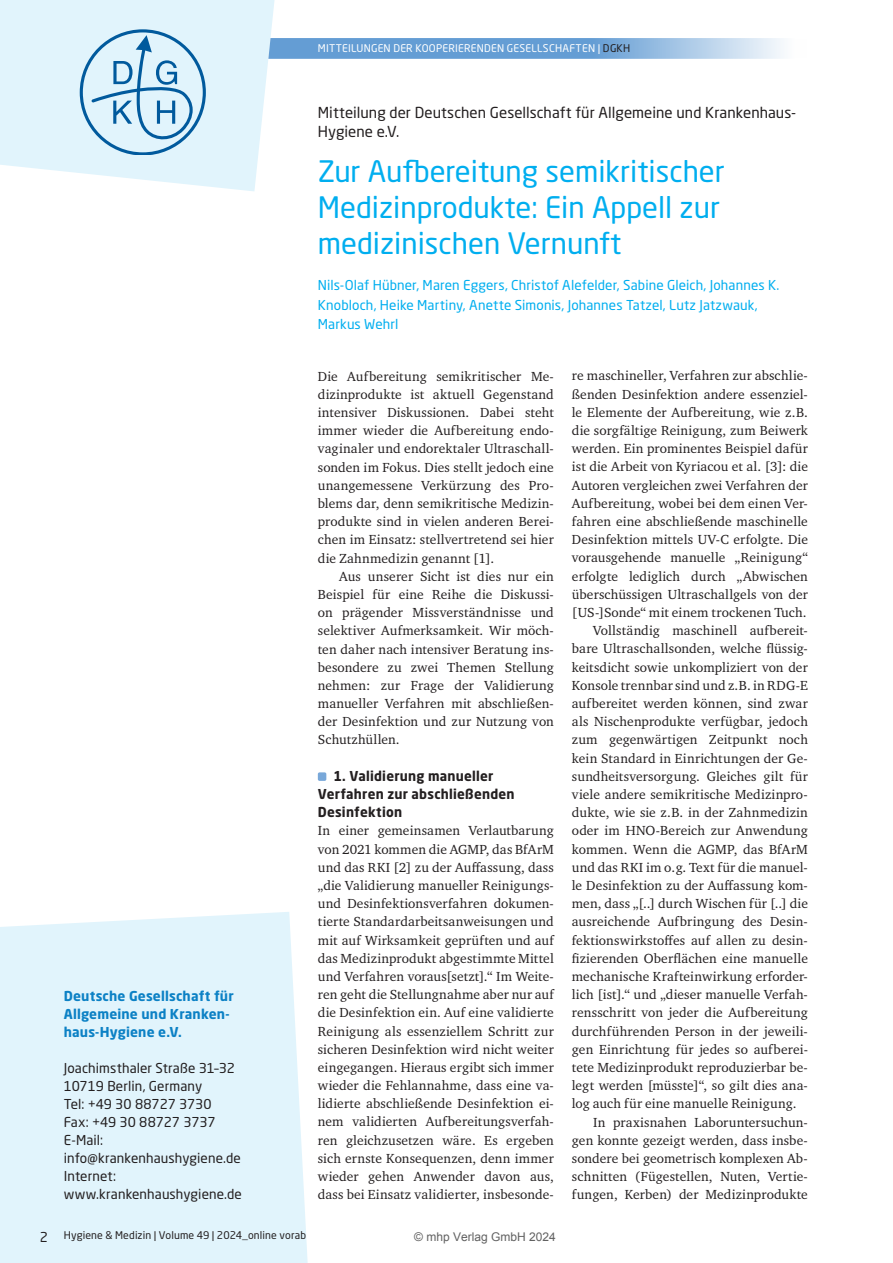
<style>
.page{position:relative;width:893px;height:1263px;background:#fff}
.page>*{position:absolute;margin:0;border:0;box-sizing:border-box;transform-origin:0 0}
.t1{font:29.25px/36px "Neo Sans Pro";color:#00aeef}
.t2{font:15px/19.5px "Neo Sans Pro";letter-spacing:.005em;color:#231f20}
.t3{font:13.5px/18.1px "Charter ITC Pro";letter-spacing:.01em;color:#231f20;text-align:justify}
.t4{font:13.5px/18px "Neo Sans Pro";letter-spacing:.005em;color:#231f20}
.t5{font:13.5px/19.5px "Neo Sans Pro";letter-spacing:.01em;color:#00aeef}
.t6{font:700 13.5px/18px "Neo Sans Pro";letter-spacing:.01em;color:#0c81c5}
.t7{font:700 13.5px/18.1px "Neo Sans Pro";letter-spacing:.02em;color:#231f20}
.t8{font:12px "Arial";color:#616161}
.t9{font:10.5px "Neo Sans Pro";letter-spacing:.02em;color:#fff}
.t10{font:10.5px "Neo Sans Pro";letter-spacing:.01em;color:#231f20}
.s1{color:#231f20}
.s2{font-size:13.5px}
</style>
<div class="page">
<svg style="left:300px;top:38px;width:483px;height:21px;background:#81afdc"></svg>
<svg style="left:0;top:0;width:300px;height:191px;fill:#e1f4fc"></svg>
<svg style="left:80px;top:29px;width:126px;height:125px;background:#b8d7ea"></svg>
<div style="left:0;top:912px;width:308px;height:351px;background:#e1f4fc"></div>
<div style="left:318px;top:772px;width:8px;height:9px;background:#79a8d9;border-radius:2px"></div>
<p class="t9" style="left:318px;top:42px;width:314px">MITTEILUNGEN DER KOOPERIERENDEN GESELLSCHAFTEN | <span class="s1">DGKH</span></p>
<p class="t6" style="left:64px;top:986px;width:171px">Deutsche Gesellschaft für<br>Allgemeine und Kranken&shy;haus-Hygiene e.V.</p>
<p class="t4" style="left:64px;top:1059px;width:180px">Joachimsthaler Straße 31–32<br>10719 Berlin, Germany<br>Tel: +49 30 88727 3730<br>Fax: +49 30 88727 3737<br>E-Mail: info@krankenhaushygiene.de<br>Internet: www.krankenhaushygiene.de</p>
<p class="t2" style="left:318px;top:102px;width:480px">Mitteilung der Deutschen Gesellschaft für Allgemeine und Krankenhaus-<br>Hygiene e.V.</p>
<h1 class="t1" style="left:318px;top:153px;width:409px">Zur Aufbereitung semikritischer<br>Medizinprodukte: Ein Appell zur medizinischen Vernunft</h1>
<p class="t5" style="left:318px;top:275px;width:463px">Nils-Olaf Hübner, Maren Eggers, Christof Alefelder, Sabine Gleich, Johannes K.<br>Knobloch, Heike Martiny, Anette Simonis, Johannes Tatzel, Lutz Jatzwauk,<br>Markus Wehrl</p>
<p class="t3" style="left:318px;top:367px;width:238px">Die Aufbereitung semikritischer Me&shy;dizinprodukte ist aktuell Gegenstand intensiver Diskussionen. Dabei steht immer wieder die Aufbereitung endo&shy;vaginaler und endorektaler Ultraschall&shy;sonden im Fokus. Dies stellt jedoch eine unangemessene Verkürzung des Pro&shy;blems dar, denn semikritische Medizin&shy;produkte sind in vielen anderen Berei&shy;chen im Einsatz: stellvertretend sei hier die Zahnmedizin genannt [1].</p>
<p class="t3" style="left:318px;top:567px;width:238px;text-indent:21px">Aus unserer Sicht ist dies nur ein Beispiel für eine Reihe die Diskussi&shy;on prägender Missverständnisse und selektiver Aufmerksamkeit. Wir möch&shy;ten daher nach intensiver Beratung ins&shy;besondere zu zwei Themen Stellung nehmen: zur Frage der Validierung manueller Verfahren mit abschließen&shy;der Desinfektion und zur Nutzung von Schutzhüllen.</p>
<p class="t7" style="left:318px;top:766px;width:198px;text-indent:16px">1. Validierung manueller<br>Verfahren zur abschließenden<br>Desinfektion</p>
<p class="t3" style="left:318px;top:821px;width:238px">In einer gemeinsamen Verlautbarung von 2021 kommen die AGMP, das BfArM und das RKI [2] zu der Auffassung, dass „die Validierung manueller Reinigungs&shy;und Desinfektionsverfahren dokumen&shy;tierte Standardarbeitsanweisungen und mit auf Wirksamkeit geprüften und auf das Medizinprodukt abgestimmte Mittel und Verfahren voraus[setzt].“ Im Weite&shy;ren geht die Stellungnahme aber nur auf die Desinfektion ein. Auf eine validierte Reinigung als essenziellem Schritt zur sicheren Desinfektion wird nicht weiter eingegangen. Hieraus ergibt sich immer wieder die Fehlannahme, dass eine va&shy;lidierte abschließende Desinfektion ei&shy;nem validierten Aufbereitungsverfah&shy;ren gleichzusetzen wäre. Es ergeben sich ernste Konsequenzen, denn immer wieder gehen Anwender davon aus, dass bei Einsatz validierter, insbesonde-</p>
<p class="t3" style="left:572px;top:366px;width:238px">re maschineller, Verfahren zur abschlie-</p>
<p class="t3" style="left:572px;top:385px;width:238px">ßenden Desinfektion andere essenziel-</p>
<p class="t3" style="left:572px;top:403px;width:238px">le Elemente der Aufbereitung, wie z.B.</p>
<p class="t3" style="left:572px;top:421px;width:238px">die sorgfältige Reinigung, zum Beiwerk</p>
<p class="t3" style="left:572px;top:439px;width:238px">werden. Ein prominentes Beispiel dafür</p>
<p class="t3" style="left:572px;top:457px;width:238px">ist die Arbeit von Kyriacou et al. [3]: die</p>
<p class="t3" style="left:572px;top:476px;width:238px">Autoren vergleichen zwei Verfahren der</p>
<p class="t3" style="left:572px;top:494px;width:238px">Aufbereitung, wobei bei dem einen Ver-</p>
<p class="t3" style="left:572px;top:512px;width:238px">fahren eine abschließende maschinelle</p>
<p class="t3" style="left:572px;top:530px;width:238px">Desinfektion mittels UV-C erfolgte. Die</p>
<p class="t3" style="left:572px;top:548px;width:238px">vorausgehende manuelle „Reinigung“</p>
<p class="t3" style="left:572px;top:567px;width:238px">erfolgte lediglich durch „Abwischen</p>
<p class="t3" style="left:572px;top:585px;width:238px">überschüssigen Ultraschallgels von der</p>
<p class="t3" style="left:572px;top:603px;width:236px">[US-]Sonde“ mit einem trockenen Tuch.</p>
<p class="t3" style="left:593px;top:621px;width:216px">Vollständig maschinell aufbereit-</p>
<p class="t3" style="left:572px;top:639px;width:238px">bare Ultraschallsonden, welche flüssig-</p>
<p class="t3" style="left:572px;top:658px;width:238px">keitsdicht sowie unkompliziert von der</p>
<p class="t3" style="left:572px;top:676px;width:238px">Konsole trennbar sind und z.B. in RDG-E</p>
<p class="t3" style="left:572px;top:694px;width:238px">aufbereitet werden können, sind zwar</p>
<p class="t3" style="left:572px;top:712px;width:238px">als Nischenprodukte verfügbar, jedoch</p>
<p class="t3" style="left:572px;top:730px;width:238px">zum gegenwärtigen Zeitpunkt noch</p>
<p class="t3" style="left:572px;top:749px;width:238px">kein Standard in Einrichtungen der Ge-</p>
<p class="t3" style="left:572px;top:767px;width:238px">sundheitsversorgung. Gleiches gilt für</p>
<p class="t3" style="left:572px;top:785px;width:238px">viele andere semikritische Medizinpro-</p>
<p class="t3" style="left:572px;top:803px;width:238px">dukte, wie sie z.B. in der Zahnmedizin</p>
<p class="t3" style="left:572px;top:821px;width:238px">oder im HNO-Bereich zur Anwendung</p>
<p class="t3" style="left:572px;top:840px;width:238px">kommen. Wenn die AGMP, das BfArM</p>
<p class="t3" style="left:572px;top:858px;width:238px">und das RKI im o.g. Text für die manuel-</p>
<p class="t3" style="left:572px;top:876px;width:238px">le Desinfektion zu der Auffassung kom-</p>
<p class="t3" style="left:572px;top:894px;width:238px">men, dass „[..] durch Wischen für [..] die</p>
<p class="t3" style="left:572px;top:912px;width:238px">ausreichende Aufbringung des Desin-</p>
<p class="t3" style="left:572px;top:930px;width:238px">fektionswirkstoffes auf allen zu desin-</p>
<p class="t3" style="left:572px;top:949px;width:238px">fizierenden Oberflächen eine manuelle</p>
<p class="t3" style="left:572px;top:967px;width:238px">mechanische Krafteinwirkung erforder-</p>
<p class="t3" style="left:572px;top:985px;width:238px">lich [ist].“ und „dieser manuelle Verfah-</p>
<p class="t3" style="left:572px;top:1003px;width:238px">rensschritt von jeder die Aufbereitung</p>
<p class="t3" style="left:572px;top:1021px;width:238px">durchführenden Person in der jeweili-</p>
<p class="t3" style="left:572px;top:1040px;width:238px">gen Einrichtung für jedes so aufberei-</p>
<p class="t3" style="left:572px;top:1058px;width:238px">tete Medizinprodukt reproduzierbar be-</p>
<p class="t3" style="left:572px;top:1076px;width:238px">legt werden [müsste]“, so gilt dies ana-</p>
<p class="t3" style="left:572px;top:1094px;width:226px">log auch für eine manuelle Reinigung.</p>
<p class="t3" style="left:593px;top:1112px;width:216px">In praxisnahen Laboruntersuchun-</p>
<p class="t3" style="left:572px;top:1131px;width:238px">gen konnte gezeigt werden, dass insbe-</p>
<p class="t3" style="left:572px;top:1149px;width:238px">sondere bei geometrisch komplexen Ab-</p>
<p class="t3" style="left:572px;top:1167px;width:238px">schnitten (Fügestellen, Nuten, Vertie-</p>
<p class="t3" style="left:572px;top:1185px;width:238px">fungen, Kerben) der Medizinprodukte</p>
<p class="t10" style="left:40px;top:1229px;width:268px"><span class="s2">2</span> Hygiene &amp; Medizin | Volume 49 | 2024_online vorab</p>
<p class="t8" style="left:414px;top:1229px;width:143px">© mhp Verlag GmbH 2024</p>
</div>
